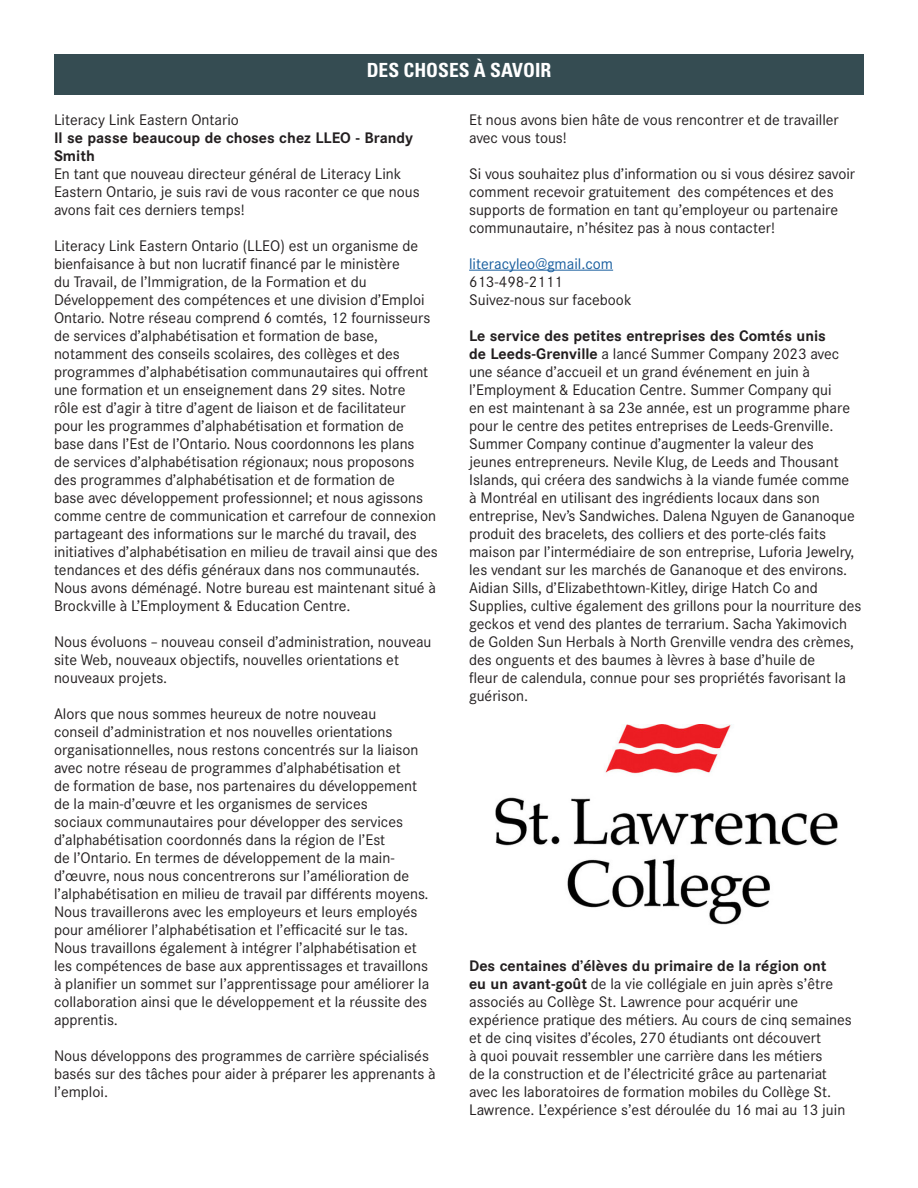
<style>
.page{position:relative;width:918px;height:1188px;background:#fff}
.page>*{position:absolute;margin:0;border:0;box-sizing:border-box;transform-origin:0 0}
.t1{font:700 condensed 19.5px "Univers";color:#fff}
.t2{font:15px/18px "Corporate S";color:#231f20}
.t3{font:700 15px/18px "Corporate S";color:#231f20}
.t4{font:15px "Corporate S";color:#175d9e}
.s1{font-weight:700}
</style>
<div class="page">
<div style="left:54px;top:54px;width:810px;height:40px;background:#354c52"></div>
<hr style="left:469px;top:270px;width:144px;height:1px;background:#175d9e">
<img style="left:495px;top:725px;width:343px;height:200px">
<p class="t1" style="left:367px;top:58px;width:186px">DES CHOSES À SAVOIR</p>
<p class="t2" style="left:54px;top:111px;width:186px">Literacy Link Eastern Ontario</p>
<p class="t3" style="left:54px;top:129px;width:361px">Il se passe beaucoup de choses chez LLEO - Brandy<br>Smith</p>
<p class="t2" style="left:54px;top:165px;width:367px">En tant que nouveau directeur général de Literacy Link<br>Eastern Ontario, je suis ravi de vous raconter ce que nous avons fait ces derniers temps!</p>
<p class="t2" style="left:54px;top:237px;width:385px">Literacy Link Eastern Ontario (LLEO) est un organisme de bienfaisance à but non lucratif financé par le ministère<br>du Travail, de l’Immigration, de la Formation et du Développement des compétences et une division d’Emploi Ontario. Notre réseau comprend 6 comtés, 12 fournisseurs de services d’alphabétisation et formation de base, notamment des conseils scolaires, des collèges et des programmes d’alphabétisation communautaires qui offrent une formation et un enseignement dans 29 sites. Notre<br>rôle est d’agir à titre d’agent de liaison et de facilitateur pour les programmes d’alphabétisation et formation de base dans l’Est de l’Ontario. Nous coordonnons les plans<br>de services d’alphabétisation régionaux; nous proposons des programmes d’alphabétisation et de formation de<br>base avec développement professionnel; et nous agissons comme centre de communication et carrefour de connexion partageant des informations sur le marché du travail, des initiatives d’alphabétisation en milieu de travail ainsi que des tendances et des défis généraux dans nos communautés.</p>
<p class="t2" style="left:54px;top:579px;width:384px">Nous avons déménagé. Notre bureau est maintenant situé à<br>Brockville à L’Employment &amp; Education Centre.</p>
<p class="t2" style="left:54px;top:633px;width:379px">Nous évoluons – nouveau conseil d’administration, nouveau site Web, nouveaux objectifs, nouvelles orientations et nouveaux projets.</p>
<p class="t2" style="left:54px;top:705px;width:376px">Alors que nous sommes heureux de notre nouveau<br>conseil d’administration et nos nouvelles orientations organisationnelles, nous restons concentrés sur la liaison avec notre réseau de programmes d’alphabétisation et<br>de formation de base, nos partenaires du développement de la main-d’œuvre et les organismes de services<br>sociaux communautaires pour développer des services d’alphabétisation coordonnés dans la région de l’Est<br>de l’Ontario. En termes de développement de la main&shy;d’œuvre, nous nous concentrerons sur l’amélioration de l’alphabétisation en milieu de travail par différents moyens.</p>
<p class="t2" style="left:54px;top:903px;width:377px">Nous travaillerons avec les employeurs et leurs employés pour améliorer l’alphabétisation et l’efficacité sur le tas.<br>Nous travaillons également à intégrer l’alphabétisation et les compétences de base aux apprentissages et travaillons à planifier un sommet sur l’apprentissage pour améliorer la collaboration ainsi que le développement et la réussite des apprentis.</p>
<p class="t2" style="left:54px;top:1047px;width:383px">Nous développons des programmes de carrière spécialisés basés sur des tâches pour aider à préparer les apprenants à l’emploi.</p>
<p class="t2" style="left:469px;top:111px;width:371px">Et nous avons bien hâte de vous rencontrer et de travailler avec vous tous!</p>
<p class="t2" style="left:469px;top:165px;width:388px">Si vous souhaitez plus d’information ou si vous désirez savoir comment recevoir gratuitement des compétences et des supports de formation en tant qu’employeur ou partenaire communautaire, n’hésitez pas à nous contacter!</p>
<p class="t4" style="left:469px;top:255px;width:146px">literacyleo@gmail.com</p>
<p class="t2" style="left:469px;top:273px;width:95px">613-498-2111</p>
<p class="t2" style="left:469px;top:291px;width:164px">Suivez-nous sur facebook</p>
<p class="t2" style="left:469px;top:327px;width:394px"><span class="s1">Le service des petites entreprises des Comtés unis<br>de Leeds-Grenville</span> a lancé Summer Company 2023 avec une séance d’accueil et un grand événement en juin à l’Employment &amp; Education Centre. Summer Company qui<br>en est maintenant à sa 23e année, est un programme phare pour le centre des petites entreprises de Leeds-Grenville.<br>Summer Company continue d’augmenter la valeur des<br>jeunes entrepreneurs. Nevile Klug, de Leeds and Thousant Islands, qui créera des sandwichs à la viande fumée comme<br>à Montréal en utilisant des ingrédients locaux dans son entreprise, Nev’s Sandwiches. Dalena Nguyen de Gananoque produit des bracelets, des colliers et des porte-clés faits maison par l’intermédiaire de son entreprise, Luforia Jewelry, les vendant sur les marchés de Gananoque et des environs.<br>Aidian Sills, d’Elizabethtown-Kitley, dirige Hatch Co and Supplies, cultive également des grillons pour la nourriture des geckos et vend des plantes de terrarium. Sacha Yakimovich de Golden Sun Herbals à North Grenville vendra des crèmes, des onguents et des baumes à lèvres à base d’huile de<br>fleur de calendula, connue pour ses propriétés favorisant la guérison.</p>
<p class="t2" style="left:469px;top:957px;width:384px"><span class="s1">Des centaines d’élèves du primaire de la région ont<br>eu un avant-goût</span> de la vie collégiale en juin après s’être associés au Collège St. Lawrence pour acquérir une expérience pratique des métiers. Au cours de cinq semaines et de cinq visites d’écoles, 270 étudiants ont découvert<br>à quoi pouvait ressembler une carrière dans les métiers<br>de la construction et de l’électricité grâce au partenariat avec les laboratoires de formation mobiles du Collège St.<br>Lawrence. L’expérience s’est déroulée du 16 mai au 13 juin</p>
</div>
